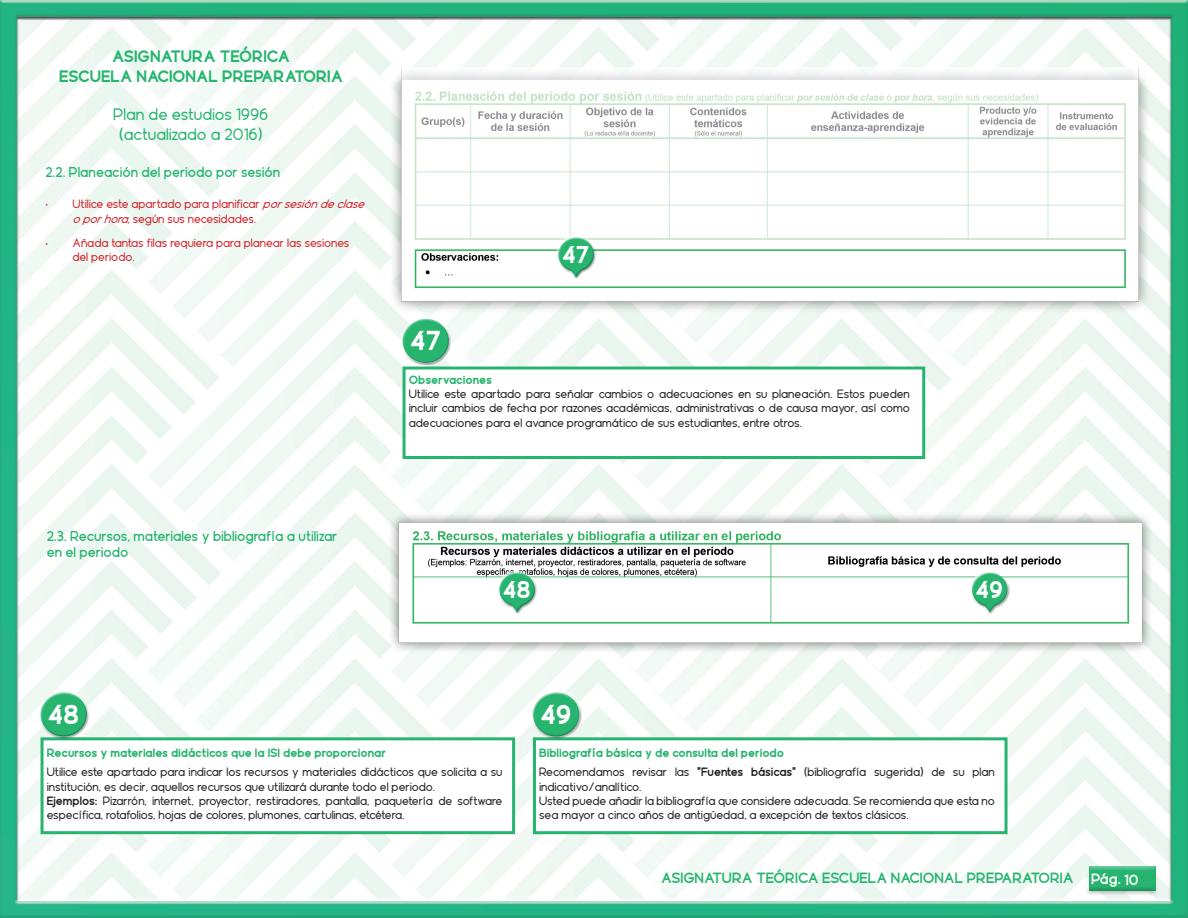
<style>
.page{position:relative;width:1188px;height:918px;background:#fff}
.page>*{position:absolute;margin:0;border:0;box-sizing:border-box;transform-origin:0 0}
.t1{font:900 27.3px "Geomatrix";color:#fff}
.t2{font:900 24.15px "Geomatrix";color:#fff}
.t3{font:900 16.5px/19.8px "Geomatrix";color:#26b46f;text-align:center}
.t4{font:16.5px/19.8px "Geomatrix";color:#26b46f;text-align:center}
.t5{font:700 14.85px "Geomatrix";color:#26b46f}
.t6{font:700 14.85px "Geomatrix";color:#fff}
.t7{font:500 13.95px/16.8px "Geomatrix";color:#26b46f}
.t8{font:12px/14.4px "Geomatrix";letter-spacing:-.01em;color:#231f20}
.t9{font:12px/14.4px "Geomatrix";color:#d1232a}
.t10{font:900 12px "Geomatrix";color:#26b46f}
.s1{font-style:italic}
.s2{font-weight:700}
.s3{font-weight:900;color:#26b46f}
</style>
<div class="page">
<img style="left:0;top:0;width:1188px;height:918px">
<div style="left:1085px;top:863px;width:74px;height:8px;background:#fff;opacity:.55"></div>
<div style="left:1085px;top:870px;width:74px;height:26px;background:#231f20;opacity:.34"></div>
<svg style="left:39px;top:736px;width:478px;height:100px"></svg>
<svg style="left:531px;top:736px;width:478px;height:100px"></svg>
<div style="left:38px;top:690px;width:49px;height:34px;background:#fff;opacity:.75"></div>
<div style="left:40px;top:699px;width:49px;height:40px;background:#231f20;opacity:.34"></div>
<div style="left:531px;top:690px;width:48px;height:34px;background:#fff;opacity:.75"></div>
<div style="left:533px;top:699px;width:49px;height:40px;background:#231f20;opacity:.34"></div>
<img style="left:387px;top:510px;width:768px;height:151px">
<div style="left:497px;top:571px;width:39px;height:27px;background:#fff;opacity:.75"></div>
<div style="left:498px;top:578px;width:39px;height:36px;background:#231f20;opacity:.34"></div>
<div style="left:970px;top:571px;width:38px;height:27px;background:#fff;opacity:.75"></div>
<div style="left:971px;top:578px;width:39px;height:36px;background:#231f20;opacity:.34"></div>
<svg style="left:401px;top:365px;width:526px;height:95px"></svg>
<div style="left:400px;top:317px;width:49px;height:33px;background:#fff;opacity:.75"></div>
<div style="left:402px;top:326px;width:49px;height:39px;background:#231f20;opacity:.34"></div>
<img style="left:389px;top:68px;width:762px;height:247px">
<div style="left:556px;top:236px;width:39px;height:27px;background:#fff;opacity:.75"></div>
<div style="left:557px;top:243px;width:39px;height:36px;background:#231f20;opacity:.34"></div>
<h3 class="t3" style="left:59px;top:47px;width:285px">ASIGNATURA TEÓRICA<br>ESCUELA NACIONAL PREPARATORIA</h3>
<h3 class="t4" style="left:113px;top:105px;width:157px">Plan de estudios 1996 (actualizado a 2016)</h3>
<p class="t7" style="left:45px;top:164px;width:236px">2.2. Planeación del periodo por sesión</p>
<p class="t9" style="left:72px;top:197px;width:298px;text-indent:-27px">• Utilice este apartado para planificar <span class="s1">porsesióndeclase oporhora,</span>según sus necesidades.</p>
<p class="t9" style="left:72px;top:236px;width:279px;text-indent:-27px">• Añada tantas filas requiera para planear las sesiones del periodo.</p>
<p class="t7" style="left:47px;top:528px;width:292px">2.3. Recursos, materiales y bibliografía a utilizar en el periodo</p>
<h1 class="t1" style="left:410px;top:325px;width:32px">47</h1>
<h2 class="t2" style="left:562px;top:240px;width:29px">47</h2>
<p class="t10" style="left:409px;top:372px;width:85px">Observaciones</p>
<p class="t8" style="left:409px;top:387px;width:503px;text-align:justify">Utilice este apartado para señalar cambios o adecuaciones en su planeación. Estos pueden incluir cambios de fecha por razones académicas, administrativas o de causa mayor, así como adecuaciones para el avance programático de sus estudiantes, entre otros.</p>
<h2 class="t2" style="left:503px;top:575px;width:29px">48</h2>
<h2 class="t2" style="left:975px;top:575px;width:29px">49</h2>
<h1 class="t1" style="left:48px;top:698px;width:33px">48</h1>
<h1 class="t1" style="left:541px;top:698px;width:33px">49</h1>
<p class="t10" style="left:47px;top:746px;width:341px">Recursos y materiales didácticos que la ISI debe proporcionar</p>
<p class="t8" style="left:47px;top:765px;width:457px">Utilice este apartado para indicar los recursos y materiales didácticos que solicita a su institución, es decir, aquellos recursos que utilizará durante todo el periodo.<br><span class="s2">Ejemplos:</span> Pizarrón, internet, proyector, restiradores, pantalla, paquetería de software específica, rotafolios, hojas de colores, plumones, cartulinas, etcétera.</p>
<p class="t8" style="left:539px;top:744px;width:457px;line-height:18.9px"><span class="s3">Bibliografía básica y de consulta del periodo<br></span>Recomendamos revisar las <span class="s2">“Fuentes básicas”</span> (bibliografía sugerida) de su plan</p>
<p class="t8" style="left:539px;top:779px;width:457px">indicativo/analítico.<br>Usted puede añadir la bibliografía que considere adecuada. Se recomienda que esta no sea mayor a cinco años de antigüedad, a excepción de textos clásicos.</p>
<p class="t5" style="left:661px;top:870px;width:414px">ASIGNATURA TEÓRICA ESCUELA NACIONAL PREPARATORIA</p>
<p class="t6" style="left:1091px;top:870px;width:49px">Pág. 10</p>
</div>
